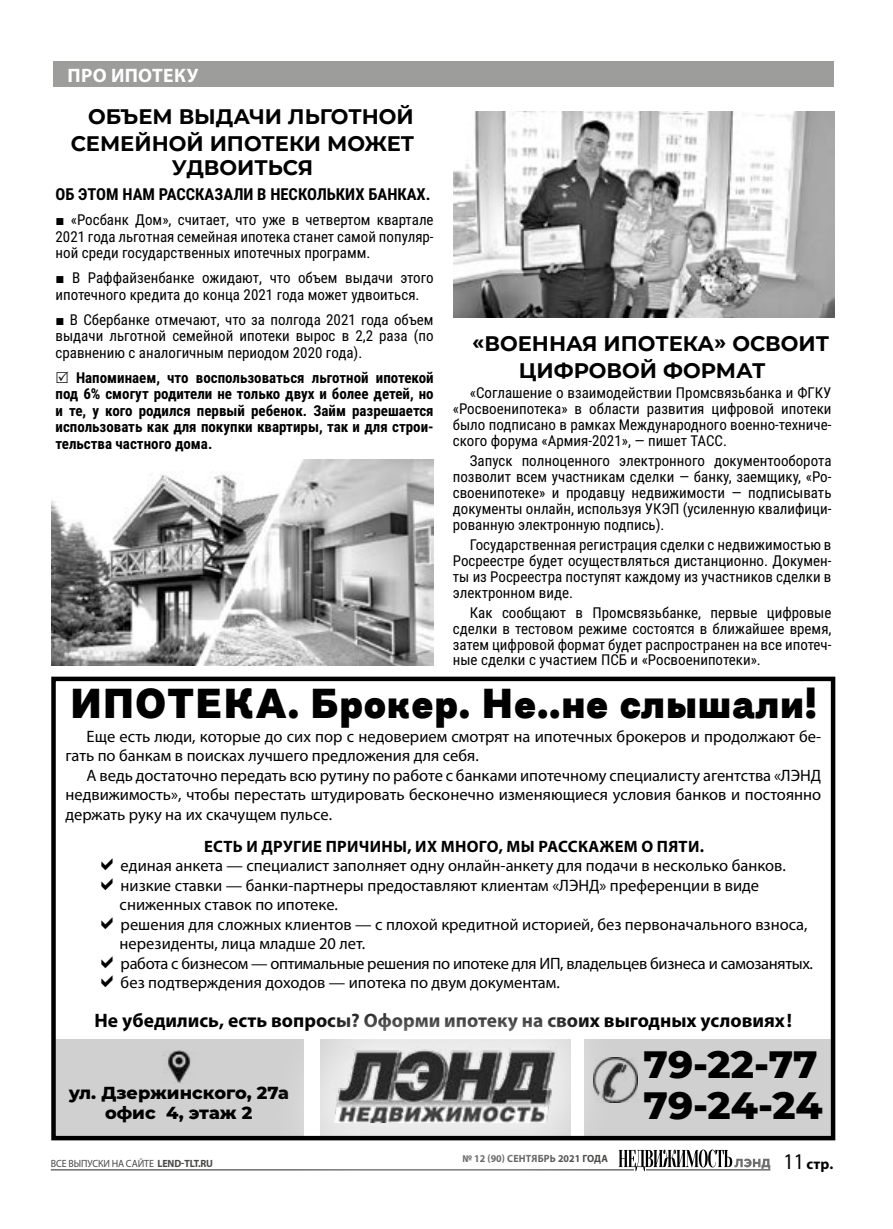
<style>
.page{position:relative;width:893px;height:1229px;background:#fff}
.page>*{position:absolute;margin:0;border:0;box-sizing:border-box;transform-origin:0 0}
.t1{font:800 39px "Asket";color:#000}
.t2{font:800 38.85px/41.7px "Montserrat";color:#000}
.t3{font:700 21px/27px "Montserrat";color:#000;text-align:right}
.t4{font:700 19.5px "Myriad Pro";color:#000}
.t5{font:700 19.5px "Myriad Pro";letter-spacing:.015em;color:#fff}
.t6{font:800 17.7px/20.1px "Montserrat";color:#000;text-align:center}
.t7{font:16.5px/19.5px "Myriad Pro";color:#000}
.t8{font:700 16.5px "Myriad Pro";letter-spacing:.02em;color:#000}
.t9{font:700 16.5px "Roboto Condensed";color:#000}
.t10{font:15px/15.9px "Roboto Condensed";color:#000;text-align:justify}
.t11{font:700 15px/16.5px "Roboto Condensed";color:#000;text-align:justify}
.t12{font:700 15px "Myriad Pro";color:#000}
.t13{font:10.5px "Myriad Pro";letter-spacing:-.01em;color:#4a4a49;scale:.95 1}
.t14{font:700 10.5px "Myriad Pro";letter-spacing:.01em;color:#4a4a49;scale:.95 1}
.s1{font-family:"Arial"}
.s2{font-weight:700}
.s3{font-weight:400;font-size:22.5px}
</style>
<div class="page">
<hr style="left:51px;top:1169px;width:719px;height:1px;background:#706f6f">
<svg style="left:621px;top:1149px;width:149px;height:22px"></svg>
<div style="left:53px;top:62px;width:780px;height:25px;background:#9d9d9c"></div>
<div style="left:54px;top:1039px;width:250px;height:100px;background:#d0d0d0"></div>
<div style="left:584px;top:1039px;width:251px;height:100px;background:#d0d0d0"></div>
<img style="left:621px;top:1058px;width:17px;height:44px">
<img style="left:165px;top:1050px;width:26px;height:33px">
<div style="left:269px;top:981px;width:352px;height:210px;background:#fff;opacity:.75"></div>
<img style="left:334px;top:1047px;width:223px;height:75px">
<div style="left:51px;top:677px;width:784px;height:463px;border:4px solid #000"></div>
<img style="left:51px;top:459px;width:383px;height:206px">
<img style="left:454px;top:111px;width:380px;height:206px">
<h3 class="t5" style="left:68px;top:62px;width:132px">ПРО ИПОТЕКУ</h3>
<h3 class="t3" style="left:71px;top:102px;width:345px">ОБЪЕМ ВЫДАЧИ ЛЬГОТНОЙ<br>СЕМЕЙНОЙ ИПОТЕКИ МОЖЕТ</h3>
<h3 class="t3" style="left:172px;top:153px;width:143px">УДВОИТЬСЯ</h3>
<p class="t9" style="left:56px;top:183px;width:377px">ОБ ЭТОМ НАМ РАССКАЗАЛИ В НЕСКОЛЬКИХ БАНКАХ.</p>
<p class="t10" style="left:56px;top:211px;width:380px;line-height:16.5px"><span class="s1">■</span> «Росбанк Дом», считает, что уже в четвертом квартале 2021 года льготная семейная ипотека станет самой популяр&shy;ной среди государственных ипотечных программ.</p>
<p class="t10" style="left:56px;top:269px;width:380px;line-height:16.5px"><span class="s1">■</span> В Раффайзенбанке ожидают, что объем выдачи этого ипотечного кредита до конца 2021 года может удвоиться.</p>
<p class="t10" style="left:56px;top:311px;width:380px;line-height:16.5px"><span class="s1">■</span> В Сбербанке отмечают, что за полгода 2021 года объем выдачи льготной семейной ипотеки вырос в 2,2 раза (по сравнению с аналогичным периодом 2020 года).</p>
<p class="t11" style="left:56px;top:369px;width:380px;text-indent:21px">Напоминаем, что воспользоваться льготной ипотекой под 6% смогут родители не только двух и более детей, но и те, у кого родился первый ребенок. Займ разрешается использовать как для покупки квартиры, так и для строи&shy;тельства частного дома.</p>
<h3 class="t3" style="left:519px;top:329px;width:312px;text-align:left;text-indent:-47px">«ВОЕННАЯ ИПОТЕКА» ОСВОИТ<br>ЦИФРОВОЙ ФОРМАТ</h3>
<p class="t10" style="left:453px;top:384px;width:380px;text-indent:17px">«Соглашение о взаимодействии Промсвязьбанка и ФГКУ «Росвоенипотека» в области развития цифровой ипотеки было подписано в рамках Международного военно-техниче&shy;ского форума «Армия-2021», — пишет ТАСС.</p>
<p class="t10" style="left:453px;top:452px;width:380px;text-indent:17px">Запуск полноценного электронного документооборота позволит всем участникам сделки — банку, заемщику, «Ро&shy;своенипотеке» и продавцу недвижимости — подписывать документы онлайн, используя УКЭП (усиленную квалифици&shy;рованную электронную подпись).</p>
<p class="t10" style="left:453px;top:536px;width:380px;text-indent:17px">Государственная регистрация сделки с недвижимостью в Росреестре будет осуществляться дистанционно. Докумен&shy;ты из Росреестра поступят каждому из участников сделки в электронном виде.</p>
<p class="t10" style="left:453px;top:604px;width:380px;text-indent:17px">Как сообщают в Промсвязьбанке, первые цифровые сделки в тестовом режиме состоятся в ближайшее время, затем цифровой формат будет распространен на все ипотеч&shy;ные сделки с участием ПСБ и «Росвоенипотеки».</p>
<h1 class="t1" style="left:70px;top:672px;width:748px">ИПОТЕКА. Брокер. Не..не слышали!</h1>
<p class="t7" style="left:65px;top:726px;width:757px;text-indent:21px">Еще есть люди, которые до сих пор с недоверием смотрят на ипотечных брокеров и продолжают бе&shy;гать по банкам в поисках лучшего предложения для себя.</p>
<p class="t7" style="left:65px;top:765px;width:757px;text-align:justify;text-indent:21px">А ведь достаточно передать всю рутину по работе с банками ипотечному специалисту агентства «ЛЭНД недвижимость», чтобы перестать штудировать бесконечно изменяющиеся условия банков и постоянно держать руку на их скачущем пульсе.</p>
<p class="t8" style="left:204px;top:835px;width:502px">ЕСТЬ И ДРУГИЕ ПРИЧИНЫ, ИХ МНОГО, МЫ РАССКАЖЕМ О ПЯТИ.</p>
<p class="t7" style="left:120px;top:856px;width:695px">единая анкета — специалист заполняет одну онлайн-анкету для подачи в несколько банков. низкие ставки — банки-партнеры предоставляют клиентам «ЛЭНД» преференции в виде сниженных ставок по ипотеке.<br>решения для сложных клиентов — с плохой кредитной историей, без первоначального взноса, нерезиденты, лица младше 20 лет.<br>работа с бизнесом — оптимальные решения по ипотеке для ИП, владельцев бизнеса и самозанятых. без подтверждения доходов — ипотека по двум документам.</p>
<h3 class="t4" style="left:95px;top:1008px;width:699px">Не убедились, есть вопросы? Оформи ипотеку на своих выгодных условиях!</h3>
<p class="t6" style="left:69px;top:1082px;width:222px">ул. Дзержинского, 27а офис 4, этаж 2</p>
<p class="t13" style="left:51px;top:1157px;width:172px">ВСЕ ВЫПУСКИ НА САЙТЕ <span class="s2">LEND-TLT.RU</span></p>
<p class="t14" style="left:463px;top:1152px;width:155px">№ 12 (90) СЕНТЯБРЬ 2021 ГОДА</p>
<h2 class="t2" style="left:643px;top:1041px;width:181px">79-22-77<br>79-24-24</h2>
<p class="t12" style="left:783px;top:1154px;width:51px"><span class="s3">11</span> стр.</p>
</div>
